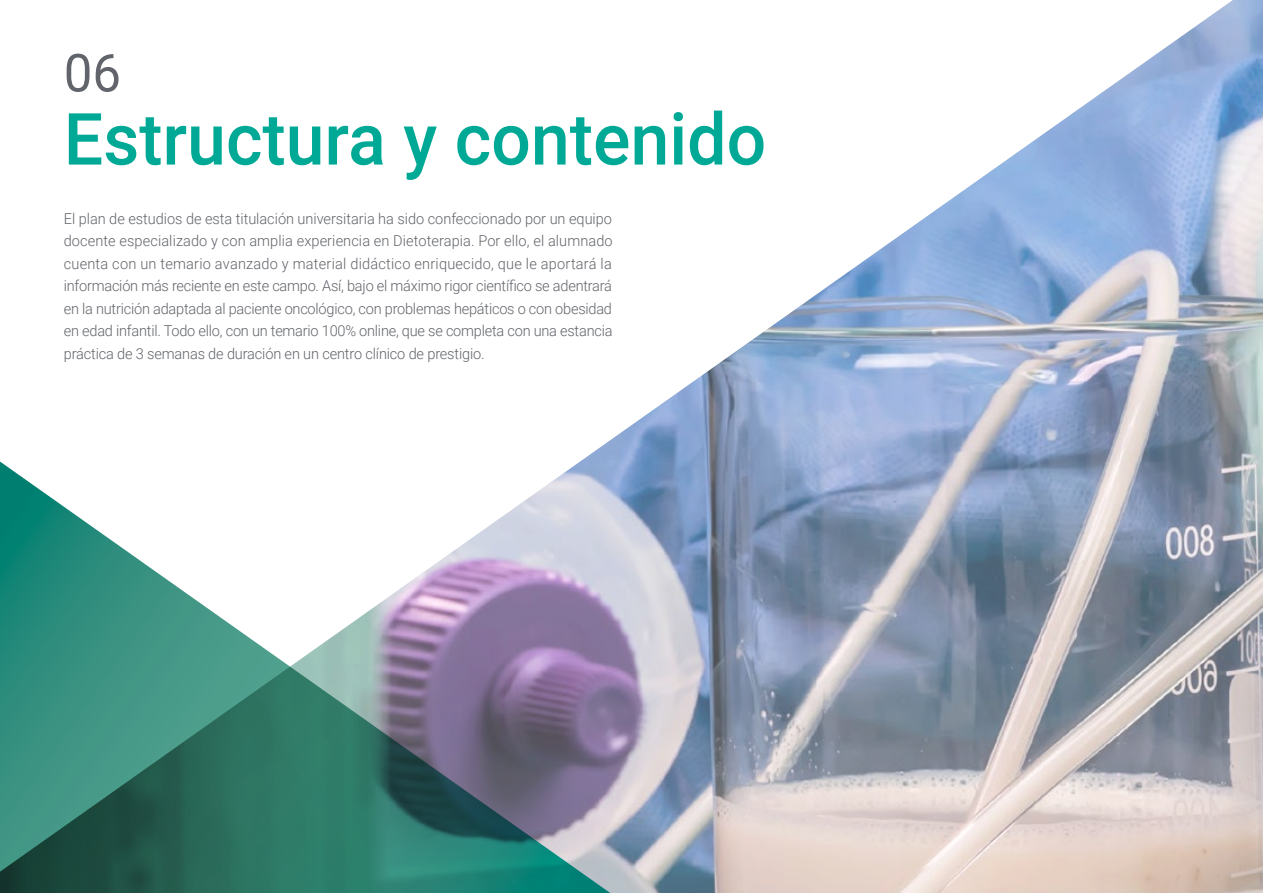
<style>
.page{position:relative;width:1263px;height:893px;background:#fff}
.page>*{position:absolute;margin:0;border:0;box-sizing:border-box;transform-origin:0 0}
.t1{font:500 72px "Roboto";color:#00a996}
.t2{font:52.5px "Roboto";color:#61646a}
.t3{font:300 15px/22.5px "Roboto";letter-spacing:-.01em;color:#61646a;text-align:justify}
</style>
<div class="page">
<img style="left:602px;top:0;width:661px;height:893px">
<svg style="left:0;top:446px;width:640px;height:447px"></svg>
<h2 class="t2" style="left:64px;top:36px;width:59px">06</h2>
<h1 class="t1" style="left:64px;top:89px;width:704px">Estructura y contenido</h1>
<p class="t3" style="left:64px;top:207px;width:550px">El plan de estudios de esta titulación universitaria ha sido confeccionado por un equipo docente especializado y con amplia experiencia en Dietoterapia. Por ello, el alumnado cuenta con un temario avanzado y material didáctico enriquecido, que le aportará la información más reciente en este campo. Así, bajo el máximo rigor científico se adentrará en la nutrición adaptada al paciente oncológico, con problemas hepáticos o con obesidad en edad infantil. Todo ello, con un temario 100% online, que se completa con una estancia práctica de 3 semanas de duración en un centro clínico de prestigio.</p>
</div>
